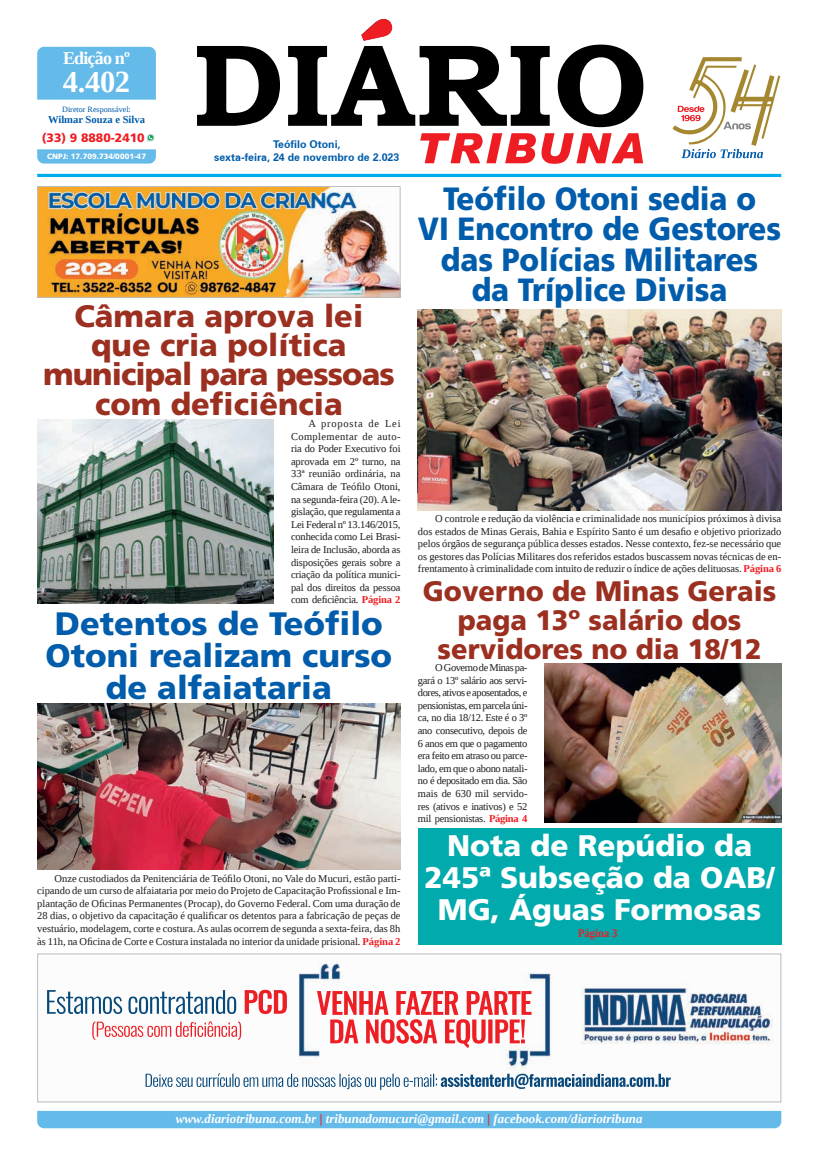
<style>
.page{position:relative;width:821px;height:1166px;background:#fff}
.page>*{position:absolute;margin:0;border:0;box-sizing:border-box;transform-origin:0 0}
.t1{font:900 32.46px/31.9px "Frutiger LT Std";color:#015dab;text-align:center}
.t2{font:900 32.2px/30.2px "Frutiger LT Std";letter-spacing:-.005em;color:#015dab;text-align:center;scale:.92 1}
.t3{font:900 31.06px/29.3px "Frutiger LT Std";color:#9b2f20;text-align:center}
.t4{font:700 30.45px "Liberation Serif";color:#fff}
.t5{font:900 29.75px/31.9px "Frutiger LT Std";color:#fff;text-align:center}
.t6{font:900 28.18px/28.7px "Frutiger LT Std";color:#9b2f20;text-align:center;scale:.96 1}
.t7{font:700 18.03px "Liberation Serif";letter-spacing:-.045em;color:#fff}
.t8{font:italic 700 12.95px "Liberation Serif";color:#fff}
.t9{font:900 12.16px "Frutiger LT Std";color:#ee1d23}
.t10{font:700 11.9px "Liberation Serif";letter-spacing:.005em;color:#ee1d23;scale:.88 1}
.t11{font:700 10.67px/12.6px "Zurich BT";color:#015dab;text-align:center}
.t12{font:700 10.59px "Liberation Serif";color:#015dab}
.t13{font:10.5px/12.6px "Liberation Serif";letter-spacing:-.005em;color:#231f20;text-align:justify}
.t14{font:8.14px "Liberation Serif";color:#015dab}
.t15{font:900 7.7px "Frutiger LT Std";color:#fff}
.s1{font-weight:700;color:#ee1d23}
.s2{color:#ee1d23}
</style>
<div class="page">
<div style="left:37px;top:1111px;width:744px;height:17px;background:#64bae9"></div>
<hr style="left:37px;top:174px;width:744px;height:3px;background:#00aeef">
<svg style="left:197px;top:26px;width:446px;height:101px"></svg>
<svg style="left:361px;top:19px;width:31px;height:22px"></svg>
<svg style="left:420px;top:133px;width:223px;height:31px"></svg>
<svg style="left:673px;top:57px;width:108px;height:101px"></svg>
<div style="left:37px;top:47px;width:119px;height:53px;background:#64bae9"></div>
<svg style="left:37px;top:149px;width:119px;height:15px;background:#6ebeea"></svg>
<svg style="left:147px;top:134px;width:7px;height:8px"></svg>
<img style="left:47px;top:963px;width:727px;height:127px">
<div style="left:37px;top:953px;width:744px;height:149px;border:1px solid #bcbdc0"></div>
<div style="left:418px;top:828px;width:363px;height:116px;background:#00aaad"></div>
<img style="left:39px;top:188px;width:360px;height:108px">
<div style="left:37px;top:186px;width:364px;height:112px;border:1px solid #bcbdc0"></div>
<img style="left:37px;top:704px;width:364px;height:166px">
<img style="left:418px;top:309px;width:363px;height:201px">
<img style="left:37px;top:420px;width:237px;height:184px">
<img style="left:545px;top:664px;width:236px;height:158px">
<h3 class="t7" style="left:63px;top:45px;width:68px">Edição nº</h3>
<h3 class="t4" style="left:63px;top:61px;width:69px">4.402</h3>
<p class="t14" style="left:62px;top:104px;width:70px">Diretor Responsável:</p>
<p class="t12" style="left:48px;top:112px;width:99px">Wilmar Souza e Silva</p>
<p class="t9" style="left:42px;top:130px;width:104px">(33) 9 8880-2410</p>
<p class="t15" style="left:47px;top:151px;width:100px">CNPJ: 17.709.734/0001-47</p>
<p class="t11" style="left:214px;top:138px;width:187px">Teófilo Otoni,<br>sexta-feira, 24 de novembro de 2.023</p>
<h3 class="t3" style="left:43px;top:301px;width:353px">Câmara aprova lei que cria política municipal para pessoas com deficiência</h3>
<p class="t13" style="left:291px;top:417px;width:111px;text-indent:17px">A proposta de Lei Complementar de auto&shy;ria do Poder Executivo foi aprovada em 2º turno, na 33ª reunião ordinária, na Câmara de Teófilo Otoni, na segunda-feira (20). A le&shy;gislação, que regulamenta a Lei Federal nº 13.146/2015, conhecida como Lei Brasi&shy;leira de Inclusão, aborda as disposições gerais sobre a criação da política munici&shy;pal dos direitos da pessoa com deficiência. <span class="s1">Página 2</span></p>
<h1 class="t1" style="left:46px;top:607px;width:348px">Detentos de Teófilo<br>Otoni realizam curso de alfaiataria</h1>
<p class="t13" style="left:37px;top:871px;width:365px;text-indent:17px">Onze custodiados da Penitenciária de Teófilo Otoni, no Vale do Mucuri, estão parti&shy;cipando de um curso de alfaiataria por meio do Projeto de Capacitação Profissional e Im&shy;plantação de Oficinas Permanentes (Procap), do Governo Federal. Com uma duração de 28 dias, o objetivo da capacitação é qualificar os detentos para a fabricação de peças de vestuário, modelagem, corte e costura. As aulas ocorrem de segunda a sexta-feira, das 8h às 11h, na Oficina de Corte e Costura instalada no interior da unidade prisional. <span class="s1">Página 2</span></p>
<h2 class="t2" style="left:418px;top:184px;width:396px">Teófilo Otoni sedia o<br>VI Encontro de Gestores das Polícias Militares<br>da Tríplice Divisa</h2>
<p class="t13" style="left:418px;top:512px;width:365px;text-indent:17px">O controle e redução da violência e criminalidade nos municípios próximos à divisa dos estados de Minas Gerais, Bahia e Espírito Santo é um desafio e objetivo priorizado pelos órgãos de segurança pública desses estados. Nesse contexto, fez-se necessário que os gestores das Polícias Militares dos referidos estados buscassem novas técnicas de en&shy;frentamento à criminalidade com intuito de reduzir o índice de ações delituosas. <span class="s1">Página 6</span></p>
<h3 class="t6" style="left:423px;top:577px;width:370px">Governo de Minas Gerais paga 13º salário dos servidores no dia 18/12</h3>
<p class="t13" style="left:418px;top:661px;width:111px;text-indent:17px">O Governo de Minas pa&shy;gará o 13º salário aos servi&shy;dores, ativos e aposentados, e pensionistas, em parcela úni&shy;ca, no dia 18/12. Este é o 3º ano consecutivo, depois de 6 anos em que o pagamento era feito em atraso ou parce&shy;lado, em que o abono natali&shy;no é depositado em dia. São mais de 630 mil servido&shy;res (ativos e inativos) e 52 mil pensionistas. <span class="s1">Página 4</span></p>
<h3 class="t5" style="left:425px;top:830px;width:352px">Nota de Repúdio da<br>245ª Subseção da OAB/<br>MG, Águas Formosas</h3>
<p class="t10" style="left:578px;top:925px;width:46px">Página 3</p>
<p class="t8" style="left:176px;top:1110px;width:468px">www.diariotribuna.com.br <span class="s2">|</span> tribunadomucuri@gmail.com <span class="s2">|</span> facebook.com/diariotribuna</p>
</div>
